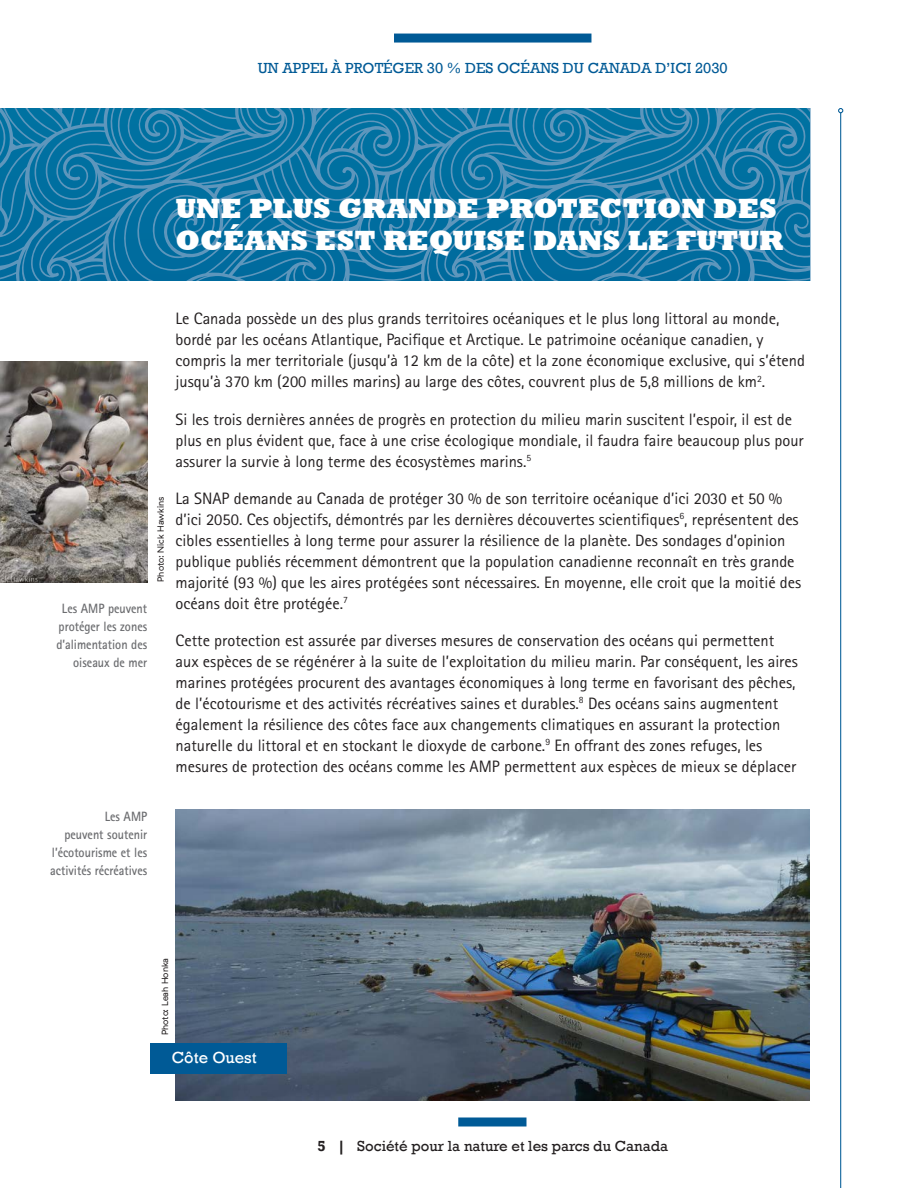
<style>
.page{position:relative;width:918px;height:1188px;background:#fff}
.page>*{position:absolute;margin:0;border:0;box-sizing:border-box;transform-origin:0 0}
.t1{font:800 28.5px/31.5px "Rockwell";color:#fff}
.t2{font:16.5px/21px "Rotis Sans Serif";color:#231f20}
.t3{font:16.5px "Rockwell";color:#fff}
.t4{font:15px "Rockwell";color:#005a96}
.t5{font:15px "Rockwell";color:#231f20}
.t6{font:700 13.5px/18px "Rotis Sans Serif";color:#6c6d70;text-align:right;scale:.9 1}
.Body_text{font:9px "GT Haptik";color:#231f20}
.s1{font-weight:700}
</style>
<div class="page">
<div style="left:458px;top:1118px;width:68px;height:8px;background:#005a96"></div>
<div style="left:394px;top:34px;width:197px;height:9px;background:#005a96"></div>
<hr style="left:840px;top:113px;width:1px;height:1075px;background:#005a96">
<svg style="left:838px;top:108px;width:5px;height:5px"></svg>
<svg style="left:0;top:108px;width:810px;height:173px;fill:#0071a1"></svg>
<svg style="left:0;top:119px;width:7px;height:37px"></svg>
<img style="left:176px;top:810px;width:634px;height:290px">
<div style="left:150px;top:1043px;width:137px;height:31px;background:#005a96"></div>
<img style="left:0;top:362px;width:147px;height:221px">
<p class="t4" style="left:258px;top:60px;width:471px">UN APPEL À PROTÉGER 30 % DES OCÉANS DU CANADA D’ICI 2030</p>
<p class="t1" style="left:176px;top:194px;width:610px">UNE PLUS GRANDE PROTECTION DES<br>OCÉANS EST REQUISE DANS LE FUTUR</p>
<p class="t6" style="left:56px;top:599px;width:102px">Les AMP peuvent protéger les zones d’alimentation des oiseaux de mer</p>
<p class="Body_text" style="left:155px;top:582px;width:86px;rotate:-90deg">Photo: Nick Hawkins</p>
<p class="t2" style="left:176px;top:308px;width:631px">Le Canada possède un des plus grands territoires océaniques et le plus long littoral au monde, bordé par les océans Atlantique, Pacifique et Arctique. Le patrimoine océanique canadien, y compris la mer territoriale (jusqu’à 12 km de la côte) et la zone économique exclusive, qui s’étend jusqu’à 370 km (200 milles marins) au large des côtes, couvrent plus de 5,8 millions de km<sup>2</sup>.</p>
<p class="t2" style="left:176px;top:408px;width:630px">Si les trois dernières années de progrès en protection du milieu marin suscitent l’espoir, il est de plus en plus évident que, face à une crise écologique mondiale, il faudra faire beaucoup plus pour assurer la survie à long terme des écosystèmes marins.<sup>5</sup></p>
<p class="t2" style="left:175px;top:488px;width:627px">La SNAP demande au Canada de protéger 30 % de son territoire océanique d’ici 2030 et 50 % d’ici 2050. Ces objectifs, démontrés par les dernières découvertes scientifiques<sup>6</sup>, représentent des cibles essentielles à long terme pour assurer la résilience de la planète. Des sondages d’opinion publique publiés récemment démontrent que la population canadienne reconnaît en très grande majorité (93 %) que les aires protégées sont nécessaires. En moyenne, elle croit que la moitié des océans doit être protégée.<sup>7</sup></p>
<p class="t2" style="left:175px;top:630px;width:624px">Cette protection est assurée par diverses mesures de conservation des océans qui permettent aux espèces de se régénérer à la suite de l’exploitation du milieu marin. Par conséquent, les aires marines protégées procurent des avantages économiques à long terme en favorisant des pêches, de l’écotourisme et des activités récréatives saines et durables.<sup>8</sup> Des océans sains augmentent également la résilience des côtes face aux changements climatiques en assurant la protection naturelle du littoral et en stockant le dioxyde de carbone.<sup>9</sup> En offrant des zones refuges, les mesures de protection des océans comme les AMP permettent aux espèces de mieux se déplacer</p>
<p class="t6" style="left:50px;top:807px;width:109px">Les AMP<br>peuvent soutenir l’écotourisme et les activités récréatives</p>
<p class="Body_text" style="left:160px;top:1035px;width:79px;rotate:-90deg">Photo: Leah Honka</p>
<p class="t3" style="left:172px;top:1048px;width:87px">Côte Ouest</p>
<p class="t5" style="left:317px;top:1137px;width:352px"><span class="s1">5 |</span> Société pour la nature et les parcs du Canada</p>
</div>
